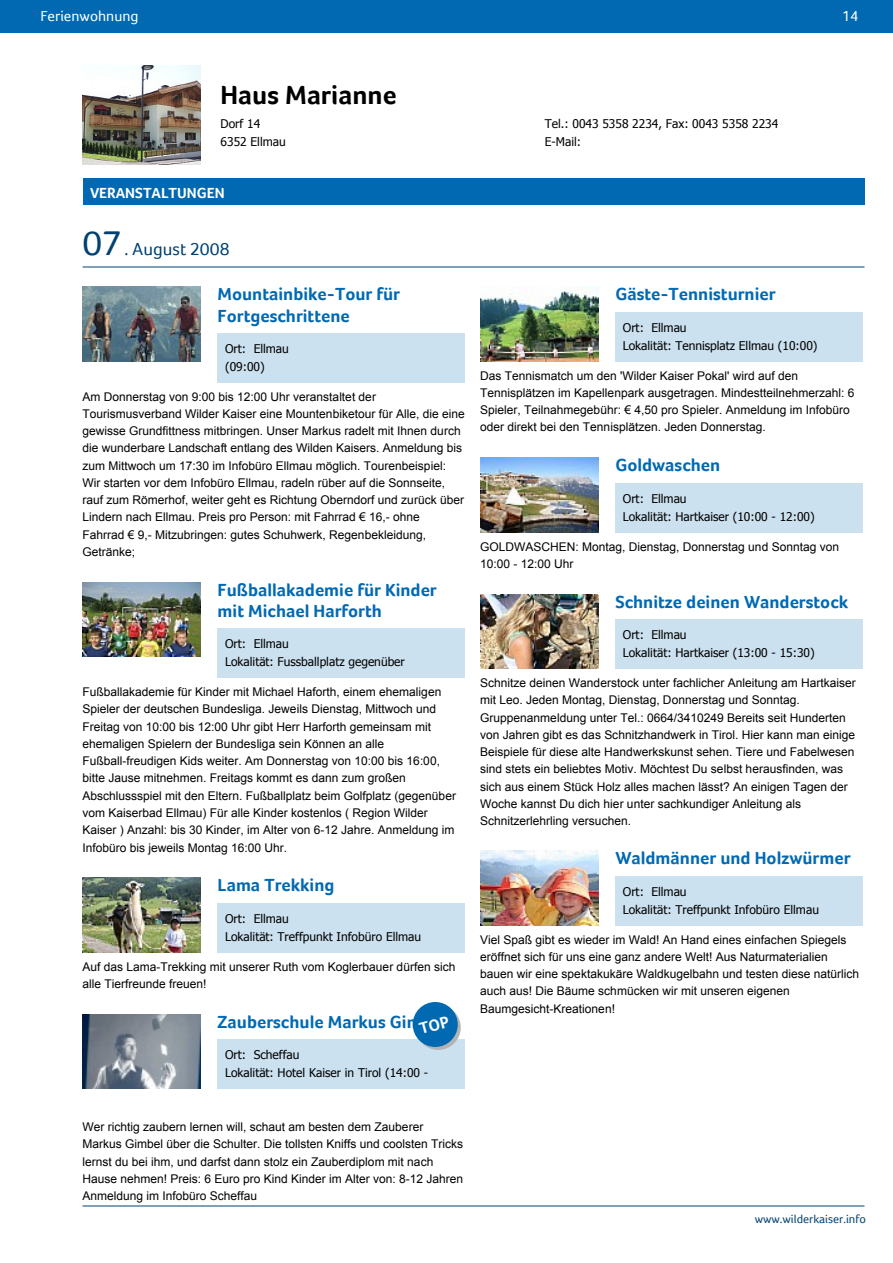
<style>
.page{position:relative;width:893px;height:1263px;background:#fff}
.page>*{position:absolute;margin:0;border:0;box-sizing:border-box;transform-origin:0 0}
.t1{font:700 27px "Foco";color:#000}
.t2{font:700 18px/21.6px "Foco";color:#0169b2}
.t3{font:18px "Foco";color:#004171}
.t4{font:15px "Foco";color:#fff}
.t5{font:700 15px "Foco";color:#fff}
.t6{font:12px/17.2px "Arial";color:#000}
.t7{font:12px/18px "Tahoma";color:#000}
.t8{font:12px "Foco";color:#004171}
.s1{font-size:36px}
</style>
<div class="page">
<div style="left:0;top:0;width:892px;height:33px;background:#0169b2"></div>
<hr style="left:82px;top:1206px;width:782px;height:1px;background:#004171">
<img style="left:82px;top:65px;width:119px;height:100px">
<div style="left:82px;top:178px;width:782px;height:28px;background:#0169b2"></div>
<hr style="left:82px;top:267px;width:782px;height:1px;background:#004171">
<img style="left:82px;top:287px;width:119px;height:75px">
<div style="left:218px;top:333px;width:247px;height:49px;background:#cce1ef"></div>
<img style="left:480px;top:287px;width:118px;height:75px">
<div style="left:615px;top:312px;width:247px;height:50px;background:#cce1ef"></div>
<img style="left:82px;top:582px;width:119px;height:75px">
<div style="left:218px;top:628px;width:247px;height:50px;background:#cce1ef"></div>
<img style="left:480px;top:458px;width:118px;height:74px">
<div style="left:615px;top:483px;width:247px;height:49px;background:#cce1ef"></div>
<img style="left:82px;top:878px;width:119px;height:74px">
<div style="left:218px;top:903px;width:247px;height:49px;background:#cce1ef"></div>
<img style="left:480px;top:594px;width:118px;height:75px">
<div style="left:615px;top:620px;width:247px;height:49px;background:#cce1ef"></div>
<img style="left:82px;top:1014px;width:119px;height:75px">
<div style="left:218px;top:1040px;width:247px;height:49px;background:#cce1ef"></div>
<div style="left:416px;top:1005px;width:44px;height:45px;background:#b4b4b4;border-radius:50%"></div>
<div style="left:412px;top:1002px;width:46px;height:45px;background:#0169b2;border-radius:50%"></div>
<img style="left:480px;top:851px;width:118px;height:75px">
<div style="left:615px;top:876px;width:247px;height:50px;background:#cce1ef"></div>
<p class="t4" style="left:40px;top:8px;width:100px">Ferienwohnung</p>
<p class="t4" style="left:842px;top:8px;width:18px">14</p>
<h1 class="t1" style="left:220px;top:80px;width:177px">Haus Marianne</h1>
<p class="t7" style="left:220px;top:114px;width:41px">Dorf 14</p>
<p class="t7" style="left:544px;top:114px;width:235px">Tel.: 0043 5358 2234, Fax: 0043 5358 2234</p>
<p class="t7" style="left:220px;top:132px;width:67px">6352 Ellmau</p>
<p class="t7" style="left:544px;top:132px;width:38px">E-Mail:</p>
<p class="t5" style="left:90px;top:185px;width:136px">VERANSTALTUNGEN</p>
<h2 class="t3" style="left:82px;top:239px;width:148px"><span class="s1">07</span>. August 2008</h2>
<h2 class="t2" style="left:218px;top:283px;width:184px">Mountainbike-Tour für<br>Fortgeschrittene</h2>
<p class="t7" style="left:225px;top:339px;width:65px">Ort: Ellmau (09:00)</p>
<p class="t6" style="left:82px;top:388px;width:383px">Am Donnerstag von 9:00 bis 12:00 Uhr veranstaltet der Tourismusverband Wilder Kaiser eine Mountenbiketour für Alle, die eine gewisse Grundfittness mitbringen. Unser Markus radelt mit Ihnen durch die wunderbare Landschaft entlang des Wilden Kaisers. Anmeldung bis zum Mittwoch um 17:30 im Infobüro Ellmau möglich. Tourenbeispiel:<br>Wir starten vor dem Infobüro Ellmau, radeln rüber auf die Sonnseite, rauf zum Römerhof, weiter geht es Richtung Oberndorf und zurück über Lindern nach Ellmau. Preis pro Person: mit Fahrrad € 16,- ohne Fahrrad € 9,- Mitzubringen: gutes Schuhwerk, Regenbekleidung, Getränke;</p>
<h2 class="t2" style="left:218px;top:579px;width:221px">Fußballakademie für Kinder mit Michael Harforth</h2>
<p class="t7" style="left:225px;top:634px;width:181px">Ort: Ellmau<br>Lokalität: Fussballplatz gegenüber</p>
<p class="t6" style="left:82px;top:683px;width:375px">Fußballakademie für Kinder mit Michael Haforth, einem ehemaligen Spieler der deutschen Bundesliga. Jeweils Dienstag, Mittwoch und Freitag von 10:00 bis 12:00 Uhr gibt Herr Harforth gemeinsam mit ehemaligen Spielern der Bundesliga sein Können an alle Fußball-freudigen Kids weiter. Am Donnerstag von 10:00 bis 16:00, bitte Jause mitnehmen. Freitags kommt es dann zum großen Abschlussspiel mit den Eltern. Fußballplatz beim Golfplatz (gegenüber vom Kaiserbad Ellmau) Für alle Kinder kostenlos ( Region Wilder Kaiser ) Anzahl: bis 30 Kinder, im Alter von 6-12 Jahre. Anmeldung im Infobüro bis jeweils Montag 16:00 Uhr.</p>
<h2 class="t2" style="left:218px;top:874px;width:118px">Lama Trekking</h2>
<p class="t7" style="left:225px;top:909px;width:198px">Ort: Ellmau<br>Lokalität: Treffpunkt Infobüro Ellmau</p>
<p class="t6" style="left:82px;top:958px;width:374px">Auf das Lama-Trekking mit unserer Ruth vom Koglerbauer dürfen sich alle Tierfreunde freuen!</p>
<h2 class="t2" style="left:218px;top:1011px;width:230px">Zauberschule Markus Gimbel</h2>
<p class="t7" style="left:225px;top:1045px;width:204px">Ort: Scheffau<br>Lokalität: Hotel Kaiser in Tirol (14:00 -</p>
<h2 class="t2" style="left:615px;top:283px;width:162px">Gäste-Tennisturnier</h2>
<p class="t7" style="left:622px;top:318px;width:196px">Ort: Ellmau<br>Lokalität: Tennisplatz Ellmau (10:00)</p>
<p class="t6" style="left:480px;top:367px;width:376px">Das Tennismatch um den 'Wilder Kaiser Pokal' wird auf den Tennisplätzen im Kapellenpark ausgetragen. Mindestteilnehmerzahl: 6<br>Spieler, Teilnahmegebühr: € 4,50 pro Spieler. Anmeldung im Infobüro oder direkt bei den Tennisplätzen. Jeden Donnerstag.</p>
<h2 class="t2" style="left:615px;top:454px;width:106px">Goldwaschen</h2>
<p class="t7" style="left:622px;top:489px;width:193px">Ort: Ellmau<br>Lokalität: Hartkaiser (10:00 - 12:00)</p>
<p class="t6" style="left:480px;top:538px;width:360px">GOLDWASCHEN: Montag, Dienstag, Donnerstag und Sonntag von<br>10:00 - 12:00 Uhr</p>
<h2 class="t2" style="left:615px;top:591px;width:234px">Schnitze deinen Wanderstock</h2>
<p class="t7" style="left:622px;top:625px;width:193px">Ort: Ellmau<br>Lokalität: Hartkaiser (13:00 - 15:30)</p>
<p class="t6" style="left:480px;top:674px;width:377px">Schnitze deinen Wanderstock unter fachlicher Anleitung am Hartkaiser mit Leo. Jeden Montag, Dienstag, Donnerstag und Sonntag.<br>Gruppenanmeldung unter Tel.: 0664/3410249 Bereits seit Hunderten von Jahren gibt es das Schnitzhandwerk in Tirol. Hier kann man einige Beispiele für diese alte Handwerkskunst sehen. Tiere und Fabelwesen sind stets ein beliebtes Motiv. Möchtest Du selbst herausfinden, was sich aus einem Stück Holz alles machen lässt? An einigen Tagen der Woche kannst Du dich hier unter sachkundiger Anleitung als Schnitzerlehrling versuchen.</p>
<h2 class="t2" style="left:615px;top:847px;width:237px">Waldmänner und Holzwürmer</h2>
<p class="t7" style="left:622px;top:882px;width:198px">Ort: Ellmau<br>Lokalität: Treffpunkt Infobüro Ellmau</p>
<p class="t6" style="left:480px;top:931px;width:380px">Viel Spaß gibt es wieder im Wald! An Hand eines einfachen Spiegels eröffnet sich für uns eine ganz andere Welt! Aus Naturmaterialien bauen wir eine spektakukäre Waldkugelbahn und testen diese natürlich auch aus! Die Bäume schmücken wir mit unseren eigenen Baumgesicht-Kreationen!</p>
<p class="t6" style="left:82px;top:1118px;width:382px">Wer richtig zaubern lernen will, schaut am besten dem Zauberer Markus Gimbel über die Schulter. Die tollsten Kniffs und coolsten Tricks lernst du bei ihm, und darfst dann stolz ein Zauberdiplom mit nach Hause nehmen! Preis: 6 Euro pro Kind Kinder im Alter von: 8-12 Jahren Anmeldung im Infobüro Scheffau</p>
<p class="t8" style="left:754px;top:1212px;width:113px">www.wilderkaiser.info</p>
</div>
